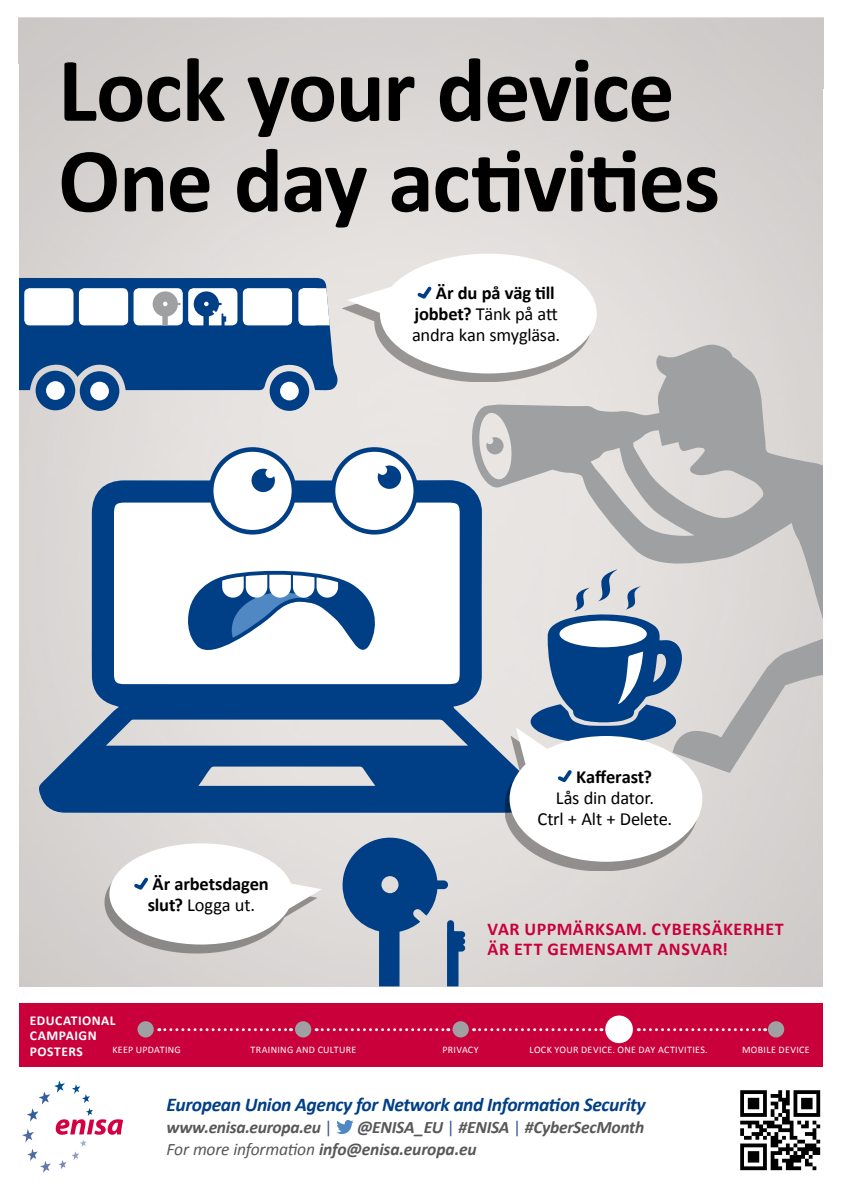
<style>
.page{position:relative;width:842px;height:1192px;background:#fff}
.page>*{position:absolute;margin:0;border:0;box-sizing:border-box;transform-origin:0 0}
.t1{font:700 92px/90.5px "Calibri";letter-spacing:-.015em;color:#000}
.t2{font:italic 700 19.5px "Calibri";letter-spacing:-.02em;color:#003f85}
.t3{font:18.5px/21px "Calibri";letter-spacing:-.015em;color:#000}
.t4{font:700 18.5px/21px "Calibri";letter-spacing:-.005em;color:#000}
.t5{font:700 18px/20.5px "Calibri";letter-spacing:.03em;color:#c90039}
.t6{font:italic 700 17.5px/22px "Calibri";letter-spacing:-.015em;color:#58585a}
.t7{font:700 13.55px/15.6px "Calibri";letter-spacing:.035em;color:#fff}
.t8{font:10px "Calibri";letter-spacing:.03em;color:#fff}
.s1{font-weight:700}
.s2{font-weight:400}
.s3{font-weight:400;font-style:normal;color:#395a97}
</style>
<div class="page">
<svg style="left:740px;top:1090px;width:80px;height:80px"></svg>
<svg style="left:22px;top:1081px;width:101px;height:92px"></svg>
<svg style="left:336px;top:1120px;width:18px;height:14px"></svg>
<div style="left:18px;top:1003px;width:806px;height:64px;background:#c90039"></div>
<img style="left:18px;top:17px;width:806px;height:969px">
<svg style="left:159px;top:1028px;width:132px;height:3px"></svg>
<svg style="left:316px;top:1028px;width:133px;height:3px"></svg>
<svg style="left:480px;top:1028px;width:122px;height:3px"></svg>
<svg style="left:638px;top:1028px;width:128px;height:3px"></svg>
<div style="left:137px;top:1021px;width:17px;height:16px;background:#9ea0a2;border-radius:50%"></div>
<div style="left:295px;top:1021px;width:16px;height:16px;background:#9ea0a2;border-radius:50%"></div>
<div style="left:452px;top:1021px;width:17px;height:16px;background:#9ea0a2;border-radius:50%"></div>
<div style="left:768px;top:1021px;width:16px;height:16px;background:#9ea0a2;border-radius:50%"></div>
<div style="left:605px;top:1016px;width:28px;height:27px;background:#fff;border-radius:50%"></div>
<svg style="left:38px;top:480px;width:478px;height:333px;background:#567ba5"></svg>
<svg style="left:114px;top:503px;width:346px;height:181px"></svg>
<div style="left:211px;top:449px;width:83px;height:83px;background:#fff;border-radius:50%"></div>
<div style="left:209px;top:447px;width:87px;height:88px;border:5px solid #003f85;border-radius:50%"></div>
<div style="left:333px;top:449px;width:83px;height:83px;background:#fff;border-radius:50%"></div>
<div style="left:331px;top:447px;width:87px;height:88px;border:5px solid #003f85;border-radius:50%"></div>
<svg style="left:251px;top:469px;width:24px;height:23px"></svg>
<svg style="left:378px;top:465px;width:23px;height:24px"></svg>
<svg style="left:179px;top:565px;width:201px;height:100px"></svg>
<svg style="left:343px;top:838px;width:122px;height:148px;background:#728eaf"></svg>
<svg style="left:470px;top:343px;width:354px;height:287px;background:#c0c0c1"></svg>
<svg style="left:486px;top:437px;width:17px;height:17px"></svg>
<div style="left:342px;top:262px;width:250px;height:120px;background:#000;opacity:.35"></div>
<svg style="left:347px;top:286px;width:45px;height:29px"></svg>
<div style="left:380px;top:254px;width:217px;height:119px;background:#fff;border-radius:50%"></div>
<div style="left:105px;top:852px;width:212px;height:101px;background:#000;opacity:.35"></div>
<svg style="left:289px;top:882px;width:33px;height:27px"></svg>
<div style="left:109px;top:843px;width:184px;height:102px;background:#fff;border-radius:50%"></div>
<svg style="left:134px;top:877px;width:14px;height:13px"></svg>
<svg style="left:18px;top:278px;width:321px;height:133px"></svg>
<svg style="left:417px;top:286px;width:15px;height:13px"></svg>
<div style="left:505px;top:736px;width:193px;height:134px;background:#000;opacity:.35"></div>
<div style="left:510px;top:736px;width:192px;height:126px;background:#fff;border-radius:50%"></div>
<svg style="left:516px;top:569px;width:308px;height:216px;background:#b5beca"></svg>
<h1 class="t1" style="left:58px;top:42px;width:664px">LOCK YOUR DEVICE<br>ONE DAY ACTIVITIES</h1>
<p class="t3" style="left:412px;top:282px;width:150px;text-indent:24px"><span class="s1">ÄR DU PÅ VÄG TILL<br>JOBBET?</span> TÄNK PÅ ATT<br>ANDRA KAN SMYGLÄSA.</p>
<p class="t4" style="left:148px;top:873px;width:122px">ÄR ARBETSDAGEN<br>SLUT? <span class="s2">LOGGA UT.</span></p>
<p class="t4" style="left:576px;top:765px;width:77px">KAFFERAST?</p>
<p class="t3" style="left:538px;top:786px;width:136px;text-align:center">LÅS DIN DATOR.<br>CTRL + ALT + DELETE.</p>
<p class="t5" style="left:488px;top:918px;width:298px">VAR UPPMÄRKSAM. CYBERSÄKERHET<br>ÄR ETT GEMENSAMT ANSVAR!</p>
<p class="t7" style="left:30px;top:1012px;width:87px">EDUCATIONAL<br>CAMPAIGN<br>POSTERS</p>
<p class="t8" style="left:112px;top:1043px;width:70px">KEEP UPDATING</p>
<p class="t8" style="left:442px;top:1043px;width:38px">PRIVACY</p>
<p class="t8" style="left:529px;top:1043px;width:180px">LOCK YOUR DEVICE. ONE DAY ACTIVITIES.</p>
<p class="t8" style="left:742px;top:1043px;width:69px">MOBILE DEVICE</p>
<p class="t8" style="left:251px;top:1043px;width:107px">TRAINING AND CULTURE</p>
<p class="t2" style="left:167px;top:1091px;width:481px">European Union Agency for Network and Information Security</p>
<p class="t6" style="left:167px;top:1115px;width:479px;text-indent:191px">@ENISA_EU <span class="s3">|</span> #ENISA <span class="s3">|</span> #CyberSecMonth<br><span class="s2">For more information</span> info@enisa.europa.eu</p>
<p class="t6" style="left:167px;top:1115px;width:168px">www.enisa.europa.eu <span class="s3">|</span></p>
</div>
